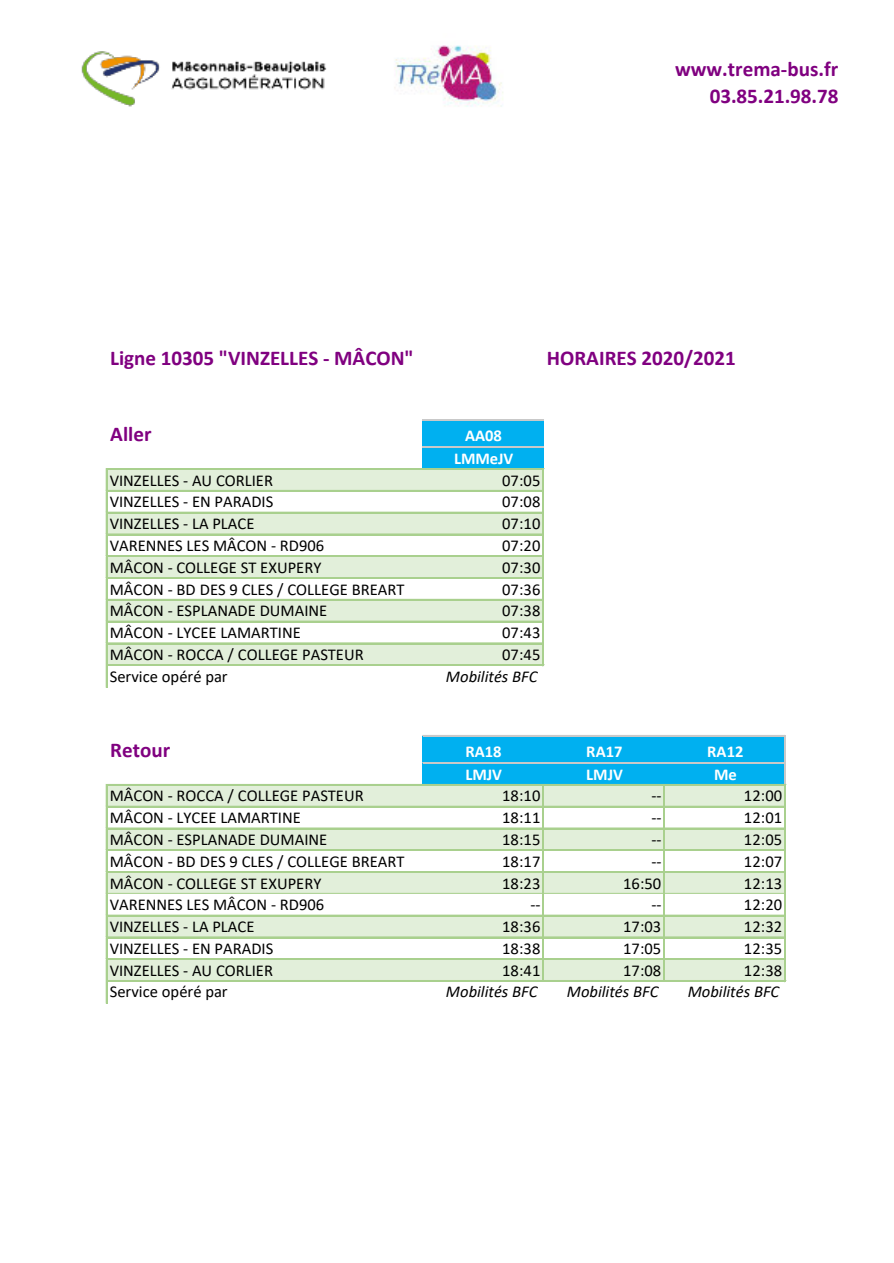
<style>
.page{position:relative;width:894px;height:1263px;background:#fff}
.page>*{position:absolute;margin:0;border:0;box-sizing:border-box;transform-origin:0 0}
.t1{font:700 21px/27px "Calibri";color:#800080;text-align:right}
.t2{font:16.5px "Calibri";color:#000}
.t3{font:italic 16.5px "Calibri";color:#000}
.t4{font:700 16.5px/23.1px "Calibri";color:#fff;text-align:center}
</style>
<div class="page">
<div style="left:422px;top:420px;width:121px;height:49px;background:#00b0f0"></div>
<div style="left:107px;top:469px;width:436px;height:22px;background:#e2efda"></div>
<div style="left:107px;top:513px;width:436px;height:22px;background:#e2efda"></div>
<div style="left:107px;top:556px;width:436px;height:22px;background:#e2efda"></div>
<div style="left:107px;top:600px;width:436px;height:22px;background:#e2efda"></div>
<div style="left:107px;top:643px;width:436px;height:22px;background:#e2efda"></div>
<div style="left:422px;top:736px;width:363px;height:27px;background:#00b0f0"></div>
<div style="left:422px;top:763px;width:363px;height:22px;background:#00b0f0"></div>
<div style="left:107px;top:785px;width:678px;height:22px;background:#e2efda"></div>
<div style="left:107px;top:829px;width:678px;height:21px;background:#e2efda"></div>
<div style="left:107px;top:872px;width:678px;height:22px;background:#e2efda"></div>
<div style="left:107px;top:916px;width:678px;height:22px;background:#e2efda"></div>
<div style="left:107px;top:959px;width:678px;height:22px;background:#e2efda"></div>
<img style="left:81px;top:51px;width:246px;height:56px">
<img style="left:394px;top:45px;width:109px;height:62px">
<svg style="left:106px;top:468px;width:1px;height:175px"></svg>
<hr style="left:106px;top:644px;width:1px;height:43px;background:#a9d08e">
<hr style="left:542px;top:470px;width:2px;height:196px;background:#a9d08e">
<hr style="left:784px;top:735px;width:1px;height:49px;background:#c9c9c9">
<hr style="left:542px;top:786px;width:2px;height:20px;background:#a9d08e">
<hr style="left:663px;top:786px;width:2px;height:20px;background:#a9d08e">
<hr style="left:542px;top:807px;width:2px;height:21px;background:#a9d08e">
<hr style="left:663px;top:807px;width:2px;height:21px;background:#a9d08e">
<hr style="left:542px;top:829px;width:2px;height:21px;background:#a9d08e">
<hr style="left:663px;top:829px;width:2px;height:21px;background:#a9d08e">
<hr style="left:542px;top:851px;width:2px;height:20px;background:#a9d08e">
<hr style="left:663px;top:851px;width:2px;height:20px;background:#a9d08e">
<hr style="left:542px;top:873px;width:2px;height:20px;background:#a9d08e">
<hr style="left:663px;top:873px;width:2px;height:20px;background:#a9d08e">
<hr style="left:542px;top:895px;width:2px;height:20px;background:#a9d08e">
<hr style="left:663px;top:895px;width:2px;height:20px;background:#a9d08e">
<hr style="left:542px;top:916px;width:2px;height:21px;background:#a9d08e">
<hr style="left:663px;top:916px;width:2px;height:21px;background:#a9d08e">
<svg style="left:106px;top:784px;width:1px;height:174px"></svg>
<hr style="left:542px;top:938px;width:2px;height:20px;background:#a9d08e">
<hr style="left:663px;top:938px;width:2px;height:20px;background:#a9d08e">
<hr style="left:106px;top:960px;width:1px;height:43px;background:#a9d08e">
<hr style="left:542px;top:960px;width:2px;height:20px;background:#a9d08e">
<hr style="left:784px;top:786px;width:1px;height:196px;background:#a9d08e">
<hr style="left:663px;top:960px;width:2px;height:20px;background:#a9d08e">
<hr style="left:422px;top:419px;width:121px;height:2px;background:#c9c9c9">
<hr style="left:422px;top:446px;width:121px;height:1px;background:#c9c9c9">
<hr style="left:422px;top:447px;width:121px;height:1px;background:#c9c9c9">
<hr style="left:107px;top:468px;width:437px;height:2px;background:#a9d08e">
<hr style="left:106px;top:490px;width:436px;height:2px;background:#a9d08e">
<hr style="left:106px;top:512px;width:436px;height:1px;background:#a9d08e">
<hr style="left:106px;top:534px;width:436px;height:1px;background:#a9d08e">
<hr style="left:106px;top:555px;width:436px;height:1px;background:#a9d08e">
<hr style="left:106px;top:556px;width:436px;height:1px;background:#a9d08e">
<hr style="left:106px;top:577px;width:436px;height:2px;background:#a9d08e">
<hr style="left:106px;top:599px;width:436px;height:2px;background:#a9d08e">
<hr style="left:106px;top:621px;width:436px;height:1px;background:#a9d08e">
<hr style="left:106px;top:643px;width:436px;height:1px;background:#a9d08e">
<hr style="left:107px;top:664px;width:437px;height:2px;background:#a9d08e">
<hr style="left:422px;top:735px;width:362px;height:2px;background:#c9c9c9">
<hr style="left:422px;top:762px;width:362px;height:2px;background:#c9c9c9">
<hr style="left:107px;top:784px;width:678px;height:2px;background:#a9d08e">
<hr style="left:106px;top:806px;width:678px;height:1px;background:#a9d08e">
<hr style="left:106px;top:828px;width:678px;height:1px;background:#a9d08e">
<hr style="left:106px;top:849px;width:678px;height:1px;background:#a9d08e">
<hr style="left:106px;top:850px;width:678px;height:1px;background:#a9d08e">
<hr style="left:106px;top:871px;width:678px;height:2px;background:#a9d08e">
<hr style="left:106px;top:893px;width:678px;height:1px;background:#a9d08e">
<hr style="left:106px;top:915px;width:678px;height:1px;background:#a9d08e">
<hr style="left:106px;top:937px;width:678px;height:1px;background:#a9d08e">
<hr style="left:106px;top:958px;width:678px;height:2px;background:#a9d08e">
<hr style="left:107px;top:980px;width:678px;height:2px;background:#a9d08e">
<p class="t1" style="left:675px;top:57px;width:165px">www.trema-bus.fr<br>03.85.21.98.78</p>
<p class="t1" style="left:110px;top:346px;width:305px">Ligne 10305 "VINZELLES - MÂCON"</p>
<p class="t1" style="left:546px;top:346px;width:190px">HORAIRES 2020/2021</p>
<p class="t1" style="left:110px;top:422px;width:43px">Aller</p>
<p class="t4" style="left:454px;top:425px;width:61px">AA08<br>LMMeJV</p>
<p class="t2" style="left:110px;top:473px;width:165px">VINZELLES - AU CORLIER</p>
<p class="t2" style="left:502px;top:473px;width:40px">07:05</p>
<p class="t2" style="left:110px;top:495px;width:165px">VINZELLES - EN PARADIS</p>
<p class="t2" style="left:502px;top:495px;width:40px">07:08</p>
<p class="t2" style="left:110px;top:517px;width:146px">VINZELLES - LA PLACE</p>
<p class="t2" style="left:502px;top:517px;width:40px">07:10</p>
<p class="t2" style="left:110px;top:539px;width:216px">VARENNES LES MÂCON - RD906</p>
<p class="t2" style="left:502px;top:539px;width:40px">07:20</p>
<p class="t2" style="left:110px;top:560px;width:213px">MÂCON - COLLEGE ST EXUPERY</p>
<p class="t2" style="left:502px;top:560px;width:40px">07:30</p>
<p class="t2" style="left:110px;top:582px;width:296px">MÂCON - BD DES 9 CLES / COLLEGE BREART</p>
<p class="t2" style="left:502px;top:582px;width:40px">07:36</p>
<p class="t2" style="left:110px;top:604px;width:219px">MÂCON - ESPLANADE DUMAINE</p>
<p class="t2" style="left:502px;top:604px;width:40px">07:38</p>
<p class="t2" style="left:110px;top:626px;width:192px">MÂCON - LYCEE LAMARTINE</p>
<p class="t2" style="left:502px;top:626px;width:40px">07:43</p>
<p class="t2" style="left:110px;top:647px;width:255px">MÂCON - ROCCA / COLLEGE PASTEUR</p>
<p class="t2" style="left:502px;top:647px;width:40px">07:45</p>
<p class="t2" style="left:110px;top:669px;width:119px">Service opéré par</p>
<p class="t3" style="left:446px;top:669px;width:93px">Mobilités BFC</p>
<p class="t1" style="left:110px;top:738px;width:61px">Retour</p>
<p class="t4" style="left:465px;top:741px;width:38px">RA18</p>
<p class="t4" style="left:586px;top:741px;width:38px">RA17</p>
<p class="t4" style="left:707px;top:741px;width:38px">RA12</p>
<p class="t4" style="left:465px;top:764px;width:38px">LMJV</p>
<p class="t4" style="left:586px;top:764px;width:38px">LMJV</p>
<p class="t4" style="left:713px;top:764px;width:24px">Me</p>
<p class="t2" style="left:110px;top:789px;width:255px">MÂCON - ROCCA / COLLEGE PASTEUR</p>
<p class="t2" style="left:502px;top:789px;width:40px">18:10</p>
<p class="t2" style="left:651px;top:789px;width:12px">--</p>
<p class="t2" style="left:743px;top:789px;width:40px">12:00</p>
<p class="t2" style="left:110px;top:811px;width:192px">MÂCON - LYCEE LAMARTINE</p>
<p class="t2" style="left:502px;top:811px;width:40px">18:11</p>
<p class="t2" style="left:651px;top:811px;width:12px">--</p>
<p class="t2" style="left:743px;top:811px;width:40px">12:01</p>
<p class="t2" style="left:110px;top:833px;width:219px">MÂCON - ESPLANADE DUMAINE</p>
<p class="t2" style="left:502px;top:833px;width:40px">18:15</p>
<p class="t2" style="left:651px;top:833px;width:12px">--</p>
<p class="t2" style="left:743px;top:833px;width:40px">12:05</p>
<p class="t2" style="left:110px;top:854px;width:296px">MÂCON - BD DES 9 CLES / COLLEGE BREART</p>
<p class="t2" style="left:502px;top:854px;width:40px">18:17</p>
<p class="t2" style="left:651px;top:854px;width:12px">--</p>
<p class="t2" style="left:743px;top:854px;width:40px">12:07</p>
<p class="t2" style="left:110px;top:876px;width:213px">MÂCON - COLLEGE ST EXUPERY</p>
<p class="t2" style="left:502px;top:876px;width:40px">18:23</p>
<p class="t2" style="left:623px;top:876px;width:40px">16:50</p>
<p class="t2" style="left:743px;top:876px;width:40px">12:13</p>
<p class="t2" style="left:110px;top:898px;width:216px">VARENNES LES MÂCON - RD906</p>
<p class="t2" style="left:530px;top:898px;width:12px">--</p>
<p class="t2" style="left:651px;top:898px;width:12px">--</p>
<p class="t2" style="left:743px;top:898px;width:40px">12:20</p>
<p class="t2" style="left:110px;top:920px;width:146px">VINZELLES - LA PLACE</p>
<p class="t2" style="left:502px;top:920px;width:40px">18:36</p>
<p class="t2" style="left:623px;top:920px;width:40px">17:03</p>
<p class="t2" style="left:743px;top:920px;width:40px">12:32</p>
<p class="t2" style="left:110px;top:941px;width:165px">VINZELLES - EN PARADIS</p>
<p class="t2" style="left:502px;top:941px;width:40px">18:38</p>
<p class="t2" style="left:623px;top:941px;width:40px">17:05</p>
<p class="t2" style="left:743px;top:941px;width:40px">12:35</p>
<p class="t2" style="left:110px;top:963px;width:165px">VINZELLES - AU CORLIER</p>
<p class="t2" style="left:502px;top:963px;width:40px">18:41</p>
<p class="t2" style="left:623px;top:963px;width:40px">17:08</p>
<p class="t2" style="left:743px;top:963px;width:40px">12:38</p>
<p class="t2" style="left:110px;top:985px;width:119px">Service opéré par</p>
<p class="t3" style="left:446px;top:985px;width:93px">Mobilités BFC</p>
<p class="t3" style="left:566px;top:985px;width:93px">Mobilités BFC</p>
<p class="t3" style="left:687px;top:985px;width:93px">Mobilités BFC</p>
</div>
